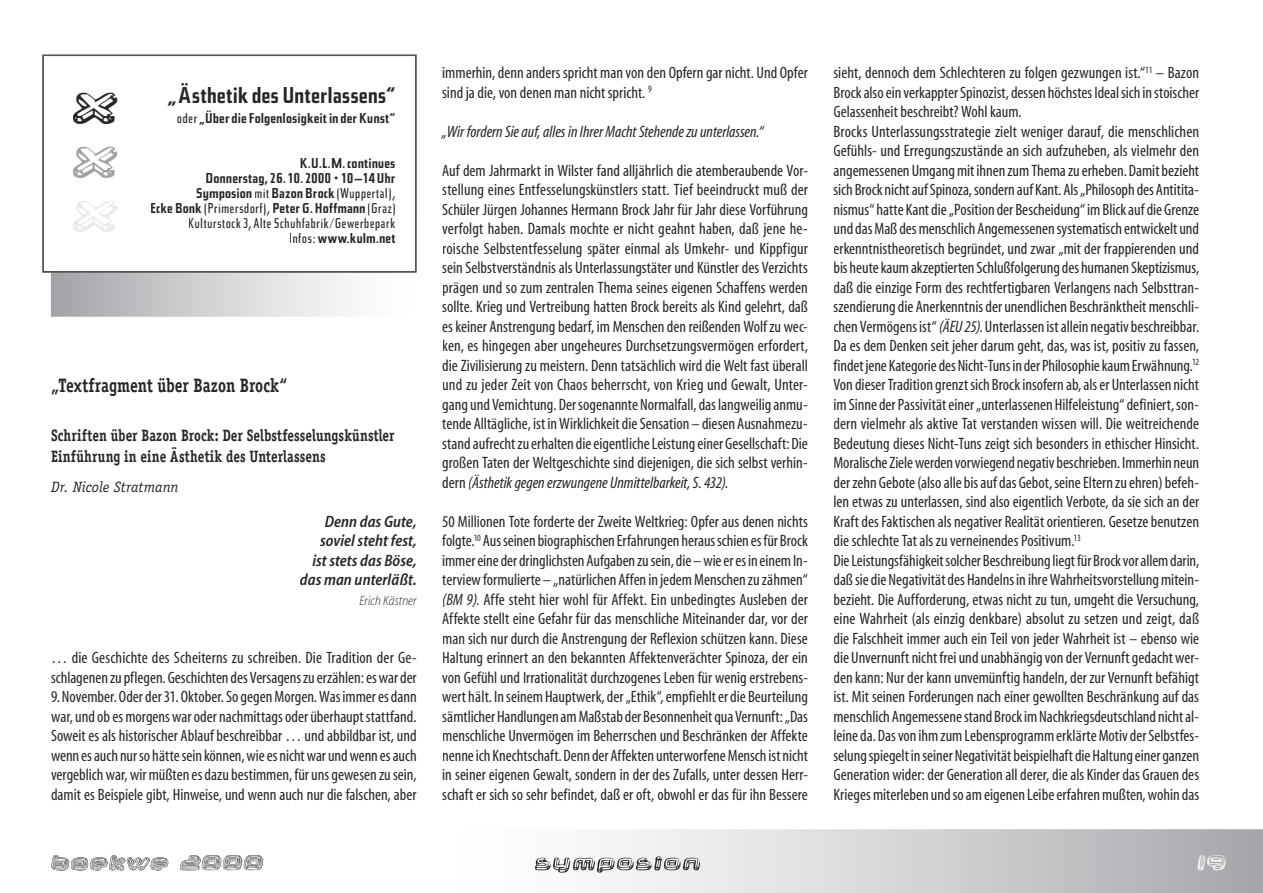
<style>
.page{position:relative;width:1263px;height:893px;background:#fff}
.page>*{position:absolute;margin:0;border:0;box-sizing:border-box;transform-origin:0 0}
.t1{font:45px "Neurochrome";color:#262628}
.t2{font:45px "Neurochrome";color:#a1a2a6}
.t3{font:45px "Neurochrome";color:#e9ebeb}
.t4{font:700 24px "Bauer Topic";color:#262628}
.t5{font:700 19.5px "Officina Serif";color:#262628;scale:.8 1}
.t6{font:18px "Neurochrome";letter-spacing:.1em;color:#fff}
.t7{font:condensed 16.5px/19.5px "Myriad";color:#262628}
.t8{font:700 16.5px/21px "Officina Serif";letter-spacing:.01em;color:#262628;scale:.8 1}
.t9{font:italic 300 16.5px/19.5px "Myriad Semi Cond";color:#262628;text-align:right}
.t10{font:italic condensed 16.5px "Myriad";color:#262628}
.t11{font:700 15px/15px "Bauer Topic";letter-spacing:.005em;color:#262628;text-align:right}
.t12{font:italic 15px "Officina Serif";color:#262628}
.t13{font:italic 300 13.5px "Myriad Semi Cond";color:#262628}
.s1{font-weight:400}
.s2{font-style:italic}
</style>
<div class="page">
<svg style="left:609px;top:829px;width:654px;height:64px;background:#cecfd1"></svg>
<svg style="left:51px;top:273px;width:296px;height:44px;background:#cecfd1"></svg>
<svg style="left:43px;top:55px;width:373px;height:217px"></svg>
<div style="left:73px;top:93px;width:45px;height:31px;background:#fff"></div>
<div style="left:73px;top:147px;width:45px;height:31px;background:#fff"></div>
<div style="left:73px;top:201px;width:45px;height:31px;background:#fff"></div>
<svg style="left:51px;top:855px;width:212px;height:16px"></svg>
<img style="left:535px;top:856px;width:165px;height:17px">
<div style="left:168px;top:83px;width:227px;height:23px;background:#fff"></div>
<div style="left:178px;top:113px;width:19px;height:10px;background:#fff"></div>
<div style="left:197px;top:110px;width:198px;height:15px;background:#fff"></div>
<div style="left:301px;top:158px;width:94px;height:10px;background:#fff"></div>
<div style="left:206px;top:172px;width:189px;height:13px;background:#fff"></div>
<div style="left:197px;top:187px;width:55px;height:13px;background:#fff"></div>
<div style="left:255px;top:189px;width:14px;height:9px;background:#fff"></div>
<div style="left:269px;top:188px;width:66px;height:10px;background:#fff"></div>
<div style="left:337px;top:188px;width:58px;height:12px;background:#fff"></div>
<div style="left:151px;top:203px;width:51px;height:10px;background:#fff"></div>
<div style="left:205px;top:203px;width:65px;height:12px;background:#fff"></div>
<div style="left:273px;top:203px;width:93px;height:10px;background:#fff"></div>
<div style="left:368px;top:203px;width:27px;height:12px;background:#fff"></div>
<div style="left:189px;top:217px;width:206px;height:13px;background:#fff"></div>
<div style="left:290px;top:233px;width:25px;height:10px;background:#fff"></div>
<div style="left:316px;top:233px;width:79px;height:10px;background:#fff"></div>
<h1 class="t1" style="left:72px;top:77px;width:46px">x</h1>
<h1 class="t2" style="left:72px;top:131px;width:46px">x</h1>
<h1 class="t3" style="left:72px;top:185px;width:46px">x</h1>
<h2 class="t4" style="left:167px;top:82px;width:230px">„Ästhetik des Unterlassens“</h2>
<p class="t11" style="left:177px;top:110px;width:220px"><span class="s1">oder</span> „Über die Folgenlosigkeit in der Kunst“</p>
<p class="t11" style="left:150px;top:155px;width:247px">K.U.L.M. continues<br>Donnerstag, 26. 10. 2000 • 10–14 Uhr Symposion <span class="s1">mit</span> Bazon Brock <span class="s1">(Wuppertal),<br></span>Ecke Bonk <span class="s1">(Primersdorf),</span> Peter G. Hoffmann <span class="s1">(Graz)<br>Kulturstock 3, Alte Schuhfabrik/Gewerbepark<br>Infos:</span> www.kulm.net</p>
<p class="t5" style="left:51px;top:373px;width:297px">„Textfragment über Bazon Brock“</p>
<p class="t8" style="left:51px;top:425px;width:431px">Schriften über Bazon Brock: Der Selbstfesselungskünstler<br>Einführung in eine Ästhetik des Unterlassens</p>
<p class="t12" style="left:51px;top:478px;width:129px">Dr. Nicole Stratmann</p>
<p class="t9" style="left:300px;top:512px;width:118px">Denn das Gute, soviel steht fest,<br>ist stets das Böse, das man unterläßt.</p>
<p class="t13" style="left:359px;top:593px;width:59px">Erich Kästner</p>
<p class="t7" style="left:51px;top:649px;width:367px">… die Geschichte des Scheiterns zu schreiben. Die Tradition der Ge&shy;schlagenen zu pflegen. Geschichten des Versagens zu erzählen: es war der</p>
<p class="t7" style="left:51px;top:688px;width:367px;text-align:justify">9. November. Oder der 31. Oktober. So gegen Morgen. Was immer es dann war, und ob es morgens war oder nachmittags oder überhaupt stattfand.<br>Soweit es als historischer Ablauf beschreibbar … und abbildbar ist, und wenn es auch nur so hätte sein können, wie es nicht war und wenn es auch vergeblich war, wir müßten es dazu bestimmen, für uns gewesen zu sein, damit es Beispiele gibt, Hinweise, und wenn auch nur die falschen, aber</p>
<p class="t7" style="left:442px;top:64px;width:367px">immerhin, denn anders spricht man von den Opfern gar nicht. Und Opfer sind ja die, von denen man nicht spricht. <sup>9</sup></p>
<p class="t10" style="left:442px;top:123px;width:323px">„Wir fordern Sie auf, alles in Ihrer Macht Stehende zu unterlassen.“</p>
<p class="t7" style="left:442px;top:161px;width:367px;text-align:justify">Auf dem Jahrmarkt in Wilster fand alljährlich die atemberaubende Vor&shy;stellung eines Entfesselungskünstlers statt. Tief beeindruckt muß der Schüler Jürgen Johannes Hermann Brock Jahr für Jahr diese Vorführung verfolgt haben. Damals mochte er nicht geahnt haben, daß jene he&shy;roische Selbstentfesselung später einmal als Umkehr- und Kippfigur sein Selbstverständnis als Unterlassungstäter und Künstler des Verzichts prägen und so zum zentralen Thema seines eigenen Schaffens werden sollte. Krieg und Vertreibung hatten Brock bereits als Kind gelehrt, daß es keiner Anstrengung bedarf, im Menschen den reißenden Wolf zu wec&shy;ken, es hingegen aber ungeheures Durchsetzungsvermögen erfordert, die Zivilisierung zu meistern. Denn tatsächlich wird die Welt fast überall und zu jeder Zeit von Chaos beherrscht, von Krieg und Gewalt, Unter&shy;gang und Vemichtung. Der sogenannte Normalfall, das langweilig anmu&shy;tende Alltägliche, ist in Wirklichkeit die Sensation – diesen Ausnahmezu&shy;stand aufrecht zu erhalten die eigentliche Leistung einer Gesellschaft: Die großen Taten der Weltgeschichte sind diejenigen, die sich selbst verhin&shy;dern <span class="s2">(Ästhetik gegen erzwungene Unmittelbarkeit, S. 432)</span>.</p>
<p class="t7" style="left:442px;top:512px;width:367px;text-align:justify">50 Millionen Tote forderte der Zweite Weltkrieg: Opfer aus denen nichts folgte.<sup>10</sup> Aus seinen biographischen Erfahrungen heraus schien es für Brock immer eine der dringlichsten Aufgaben zu sein, die – wie er es in einem In&shy;terview formulierte – „natürlichen Affen in jedem Menschen zu zähmen“ <span class="s2">(BM 9)</span>. Affe steht hier wohl für Affekt. Ein unbedingtes Ausleben der Affekte stellt eine Gefahr für das menschliche Miteinander dar, vor der man sich nur durch die Anstrengung der Reflexion schützen kann. Diese Haltung erinnert an den bekannten Affektenverächter Spinoza, der ein von Gefühl und Irrationalität durchzogenes Leben für wenig erstrebens&shy;wert hält. In seinem Hauptwerk, der „Ethik“, empfiehlt er die Beurteilung sämtlicher Handlungen am Maßstab der Besonnenheit qua Vernunft: „Das menschliche Unvermögen im Beherrschen und Beschränken der Affekte nenne ich Knechtschaft. Denn der Affekten unterworfene Mensch ist nicht in seiner eigenen Gewalt, sondern in der des Zufalls, unter dessen Herr&shy;schaft er sich so sehr befindet, daß er oft, obwohl er das für ihn Bessere</p>
<p class="t7" style="left:833px;top:64px;width:367px">sieht, dennoch dem Schlechteren zu folgen gezwungen ist.“<sup>11</sup> – Bazon Brock also ein verkappter Spinozist, dessen höchstes Ideal sich in stoischer Gelassenheit beschreibt? Wohl kaum.<br>Brocks Unterlassungsstrategie zielt weniger darauf, die menschlichen Gefühls- und Erregungszustände an sich aufzuheben, als vielmehr den angemessenen Umgang mit ihnen zum Thema zu erheben. Damit bezieht sich Brock nicht auf Spinoza, sondern auf Kant. Als „Philosoph des Antitita&shy;nismus“ hatte Kant die „Position der Bescheidung“ im Blick auf die Grenze und das Maß des menschlich Angemessenen systematisch entwickelt und erkenntnistheoretisch begründet, und zwar „mit der frappierenden und bis heute kaum akzeptierten Schlußfolgerung des humanen Skeptizismus, daß die einzige Form des rechtfertigbaren Verlangens nach Selbsttran&shy;szendierung die Anerkenntnis der unendlichen Beschränktheit menschli&shy;chen Vermögens ist“ <span class="s2">(ÄEU 25)</span>. Unterlassen ist allein negativ beschreibbar.<br>Da es dem Denken seit jeher darum geht, das, was ist, positiv zu fassen, findet jene Kategorie des Nicht-Tuns in der Philosophie kaum Erwähnung.<sup>12<br></sup>Von dieser Tradition grenzt sich Brock insofern ab, als er Unterlassen nicht im Sinne der Passivität einer „unterlassenen Hilfeleistung“ definiert, son&shy;dern vielmehr als aktive Tat verstanden wissen will. Die weitreichende Bedeutung dieses Nicht-Tuns zeigt sich besonders in ethischer Hinsicht.<br>Moralische Ziele werden vorwiegend negativ beschrieben. Immerhin neun der zehn Gebote (also alle bis auf das Gebot, seine Eltern zu ehren) befeh&shy;len etwas zu unterlassen, sind also eigentlich Verbote, da sie sich an der Kraft des Faktischen als negativer Realität orientieren. Gesetze benutzen die schlechte Tat als zu verneinendes Positivum.<sup>13<br></sup>Die Leistungsfähigkeit solcher Beschreibung liegt für Brock vor allem darin, daß sie die Negativität des Handelns in ihre Wahrheitsvorstellung mitein&shy;bezieht. Die Aufforderung, etwas nicht zu tun, umgeht die Versuchung, eine Wahrheit (als einzig denkbare) absolut zu setzen und zeigt, daß die Falschheit immer auch ein Teil von jeder Wahrheit ist – ebenso wie die Unvernunft nicht frei und unabhängig von der Vernunft gedacht wer&shy;den kann: Nur der kann unvemünftig handeln, der zur Vernunft befähigt ist. Mit seinen Forderungen nach einer gewollten Beschränkung auf das menschlich Angemessene stand Brock im Nachkriegsdeutschland nicht al&shy;leine da. Das von ihm zum Lebensprogramm erklärte Motiv der Selbstfes&shy;selung spiegelt in seiner Negativität beispielhaft die Haltung einer ganzen Generation wider: der Generation all derer, die als Kinder das Grauen des Krieges miterleben und so am eigenen Leibe erfahren mußten, wohin das</p>
<p class="t6" style="left:51px;top:852px;width:213px">boekwe 2000</p>
<p class="t6" style="left:1197px;top:852px;width:30px">19</p>
</div>
